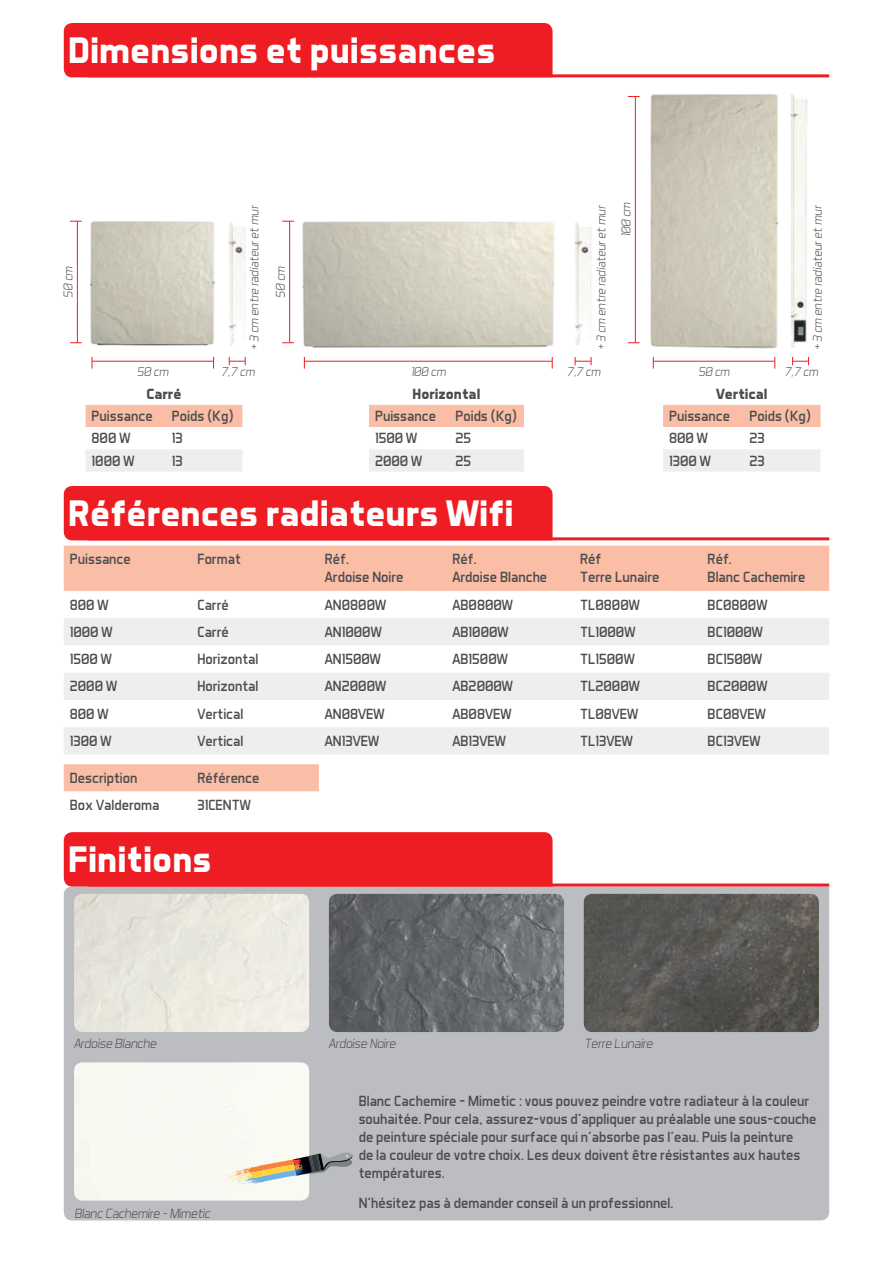
<style>
.page{position:relative;width:893px;height:1263px;background:#fff}
.page>*{position:absolute;margin:0;border:0;box-sizing:border-box;transform-origin:0 0}
.t1{font:700 37.5px "Aero Matics";color:#fff}
.t2{font:15px/18px "Aero Matics";color:#4b4c4d}
.t3{font:700 15px "Aero Matics";color:#4b4c4d}
.t4{font:italic 300 13.5px "Aero Matics";color:#4b4c4d}
.t5{font:italic 300 12.75px "Aero Matics";color:#4b4c4d}
</style>
<div class="page">
<div style="left:64px;top:886px;width:765px;height:334px;background:#bcbdc0"></div>
<img style="left:90px;top:221px;width:125px;height:125px">
<svg style="left:70px;top:342px;width:12px;height:1px"></svg>
<svg style="left:213px;top:357px;width:1px;height:12px"></svg>
<hr style="left:77px;top:221px;width:1px;height:121px;background:#ee1d23">
<hr style="left:92px;top:361px;width:121px;height:1px;background:#ee1d23">
<svg style="left:229px;top:357px;width:17px;height:8px"></svg>
<svg style="left:575px;top:357px;width:17px;height:8px"></svg>
<svg style="left:792px;top:357px;width:17px;height:8px"></svg>
<img style="left:302px;top:221px;width:253px;height:127px">
<svg style="left:552px;top:357px;width:1px;height:12px"></svg>
<svg style="left:282px;top:342px;width:12px;height:1px"></svg>
<hr style="left:304px;top:361px;width:248px;height:1px;background:#ee1d23">
<hr style="left:289px;top:221px;width:1px;height:121px;background:#ee1d23">
<img style="left:650px;top:94px;width:129px;height:255px">
<svg style="left:774px;top:357px;width:1px;height:12px"></svg>
<svg style="left:628px;top:342px;width:12px;height:1px"></svg>
<hr style="left:653px;top:361px;width:121px;height:1px;background:#ee1d23">
<hr style="left:635px;top:96px;width:1px;height:246px;background:#ee1d23">
<svg style="left:86px;top:405px;width:156px;height:67px"></svg>
<svg style="left:369px;top:405px;width:155px;height:67px"></svg>
<svg style="left:663px;top:405px;width:158px;height:67px"></svg>
<div style="left:64px;top:546px;width:765px;height:45px;background:#fabda6"></div>
<svg style="left:64px;top:618px;width:765px;height:136px;fill:#eeeeef"></svg>
<svg style="left:64px;top:764px;width:255px;height:28px"></svg>
<img style="left:228px;top:222px;width:18px;height:124px">
<img style="left:574px;top:222px;width:18px;height:124px">
<img style="left:790px;top:94px;width:17px;height:254px">
<div style="left:64px;top:23px;width:489px;height:54px;background:#ee1d23"></div>
<div style="left:64px;top:486px;width:489px;height:54px;background:#ee1d23"></div>
<div style="left:64px;top:832px;width:489px;height:54px;background:#ee1d23"></div>
<hr style="left:88px;top:74px;width:741px;height:3px;background:#ee1d23">
<hr style="left:88px;top:537px;width:741px;height:3px;background:#ee1d23">
<hr style="left:88px;top:883px;width:741px;height:3px;background:#ee1d23">
<img style="left:329px;top:894px;width:235px;height:138px">
<div style="left:74px;top:1062px;width:235px;height:138px;background:#f9f9f1"></div>
<img style="left:74px;top:894px;width:235px;height:138px">
<img style="left:584px;top:894px;width:235px;height:138px">
<svg style="left:244px;top:1152px;width:109px;height:29px"></svg>
<h1 class="t1" style="left:68px;top:28px;width:429px">Dimensions et puissances</h1>
<p class="t5" style="left:61px;top:298px;width:33px;rotate:-90deg">50 cm</p>
<p class="t5" style="left:619px;top:237px;width:36px;rotate:-90deg">100 cm</p>
<p class="t5" style="left:247px;top:350px;width:146px;rotate:-90deg">+ 3 cm entre radiateur et mur</p>
<p class="t5" style="left:594px;top:350px;width:146px;rotate:-90deg">+ 3 cm entre radiateur et mur</p>
<p class="t5" style="left:810px;top:350px;width:146px;rotate:-90deg">+ 3 cm entre radiateur et mur</p>
<p class="t5" style="left:273px;top:298px;width:33px;rotate:-90deg">50 cm</p>
<p class="t5" style="left:137px;top:364px;width:33px">50 cm</p>
<p class="t5" style="left:221px;top:364px;width:35px">7,7 cm</p>
<p class="t5" style="left:411px;top:364px;width:36px">100 cm</p>
<p class="t5" style="left:567px;top:364px;width:35px">7,7 cm</p>
<p class="t5" style="left:784px;top:364px;width:35px">7,7 cm</p>
<p class="t5" style="left:698px;top:364px;width:33px">50 cm</p>
<p class="t3" style="left:146px;top:385px;width:37px">Carré</p>
<p class="t2" style="left:92px;top:407px;width:63px">Puissance</p>
<p class="t2" style="left:172px;top:407px;width:63px">Poids (Kg)</p>
<p class="t2" style="left:92px;top:429px;width:40px">800 W</p>
<p class="t2" style="left:172px;top:429px;width:12px">13</p>
<p class="t2" style="left:92px;top:451px;width:44px">1000 W</p>
<p class="t2" style="left:172px;top:451px;width:12px">13</p>
<p class="t3" style="left:413px;top:385px;width:69px">Horizontal</p>
<p class="t2" style="left:375px;top:407px;width:63px">Puissance</p>
<p class="t2" style="left:455px;top:407px;width:63px">Poids (Kg)</p>
<p class="t2" style="left:375px;top:429px;width:44px">1500 W</p>
<p class="t2" style="left:455px;top:429px;width:17px">25</p>
<p class="t2" style="left:375px;top:451px;width:49px">2000 W</p>
<p class="t2" style="left:455px;top:451px;width:17px">25</p>
<p class="t3" style="left:716px;top:385px;width:53px">Vertical</p>
<p class="t2" style="left:669px;top:407px;width:63px">Puissance</p>
<p class="t2" style="left:749px;top:407px;width:63px">Poids (Kg)</p>
<p class="t2" style="left:669px;top:429px;width:40px">800 W</p>
<p class="t2" style="left:749px;top:429px;width:17px">23</p>
<p class="t2" style="left:669px;top:451px;width:43px">1300 W</p>
<p class="t2" style="left:749px;top:451px;width:17px">23</p>
<h1 class="t1" style="left:68px;top:491px;width:447px">Références radiateurs Wifi</h1>
<p class="t2" style="left:70px;top:550px;width:63px">Puissance</p>
<p class="t2" style="left:197px;top:550px;width:45px">Format</p>
<p class="t2" style="left:325px;top:550px;width:80px">Réf.<br>Ardoise Noire</p>
<p class="t2" style="left:452px;top:550px;width:96px">Réf.<br>Ardoise Blanche</p>
<p class="t2" style="left:580px;top:550px;width:81px">Réf<br>Terre Lunaire</p>
<p class="t2" style="left:708px;top:550px;width:99px">Réf.<br>Blanc Cachemire</p>
<p class="t2" style="left:70px;top:595px;width:40px">800 W</p>
<p class="t2" style="left:197px;top:595px;width:33px">Carré</p>
<p class="t2" style="left:325px;top:595px;width:63px">AN0800W</p>
<p class="t2" style="left:452px;top:595px;width:62px">AB0800W</p>
<p class="t2" style="left:580px;top:595px;width:61px">TL0800W</p>
<p class="t2" style="left:708px;top:595px;width:61px">BC0800W</p>
<p class="t2" style="left:70px;top:622px;width:44px">1000 W</p>
<p class="t2" style="left:197px;top:622px;width:33px">Carré</p>
<p class="t2" style="left:325px;top:622px;width:58px">AN1000W</p>
<p class="t2" style="left:452px;top:622px;width:58px">AB1000W</p>
<p class="t2" style="left:580px;top:622px;width:57px">TL1000W</p>
<p class="t2" style="left:708px;top:622px;width:57px">BC1000W</p>
<p class="t2" style="left:70px;top:650px;width:44px">1500 W</p>
<p class="t2" style="left:197px;top:650px;width:63px">Horizontal</p>
<p class="t2" style="left:325px;top:650px;width:58px">AN1500W</p>
<p class="t2" style="left:452px;top:650px;width:57px">AB1500W</p>
<p class="t2" style="left:580px;top:650px;width:56px">TL1500W</p>
<p class="t2" style="left:708px;top:650px;width:56px">BC1500W</p>
<p class="t2" style="left:70px;top:677px;width:49px">2000 W</p>
<p class="t2" style="left:197px;top:677px;width:63px">Horizontal</p>
<p class="t2" style="left:325px;top:677px;width:63px">AN2000W</p>
<p class="t2" style="left:452px;top:677px;width:62px">AB2000W</p>
<p class="t2" style="left:580px;top:677px;width:61px">TL2000W</p>
<p class="t2" style="left:708px;top:677px;width:61px">BC2000W</p>
<p class="t2" style="left:70px;top:704px;width:40px">800 W</p>
<p class="t2" style="left:197px;top:704px;width:48px">Vertical</p>
<p class="t2" style="left:325px;top:704px;width:61px">AN08VEW</p>
<p class="t2" style="left:452px;top:704px;width:60px">AB08VEW</p>
<p class="t2" style="left:580px;top:704px;width:60px">TL08VEW</p>
<p class="t2" style="left:708px;top:704px;width:60px">BC08VEW</p>
<p class="t2" style="left:70px;top:732px;width:43px">1300 W</p>
<p class="t2" style="left:197px;top:732px;width:48px">Vertical</p>
<p class="t2" style="left:325px;top:732px;width:56px">AN13VEW</p>
<p class="t2" style="left:452px;top:732px;width:55px">AB13VEW</p>
<p class="t2" style="left:580px;top:732px;width:54px">TL13VEW</p>
<p class="t2" style="left:708px;top:732px;width:54px">BC13VEW</p>
<p class="t2" style="left:70px;top:769px;width:69px">Description</p>
<p class="t2" style="left:197px;top:769px;width:64px">Référence</p>
<p class="t2" style="left:70px;top:796px;width:91px">Box Valderoma</p>
<p class="t2" style="left:197px;top:796px;width:55px">31CENTW</p>
<h1 class="t1" style="left:68px;top:837px;width:145px">Finitions</h1>
<p class="t4" style="left:74px;top:1035px;width:84px">Ardoise Blanche</p>
<p class="t4" style="left:584px;top:1035px;width:70px">Terre Lunaire</p>
<p class="t4" style="left:329px;top:1035px;width:68px">Ardoise Noire</p>
<p class="t4" style="left:74px;top:1206px;width:138px">Blanc Cachemire - Mimetic</p>
<p class="t2" style="left:359px;top:1091px;width:459px">Blanc Cachemire - Mimetic : vous pouvez peindre votre radiateur à la couleur souhaitée. Pour cela, assurez-vous d’appliquer au préalable une sous-couche de peinture spéciale pour surface qui n’absorbe pas l’eau. Puis la peinture<br>de la couleur de votre choix. Les deux doivent être résistantes aux hautes températures.</p>
<p class="t2" style="left:359px;top:1194px;width:316px">N’hésitez pas à demander conseil à un professionnel.</p>
</div>
